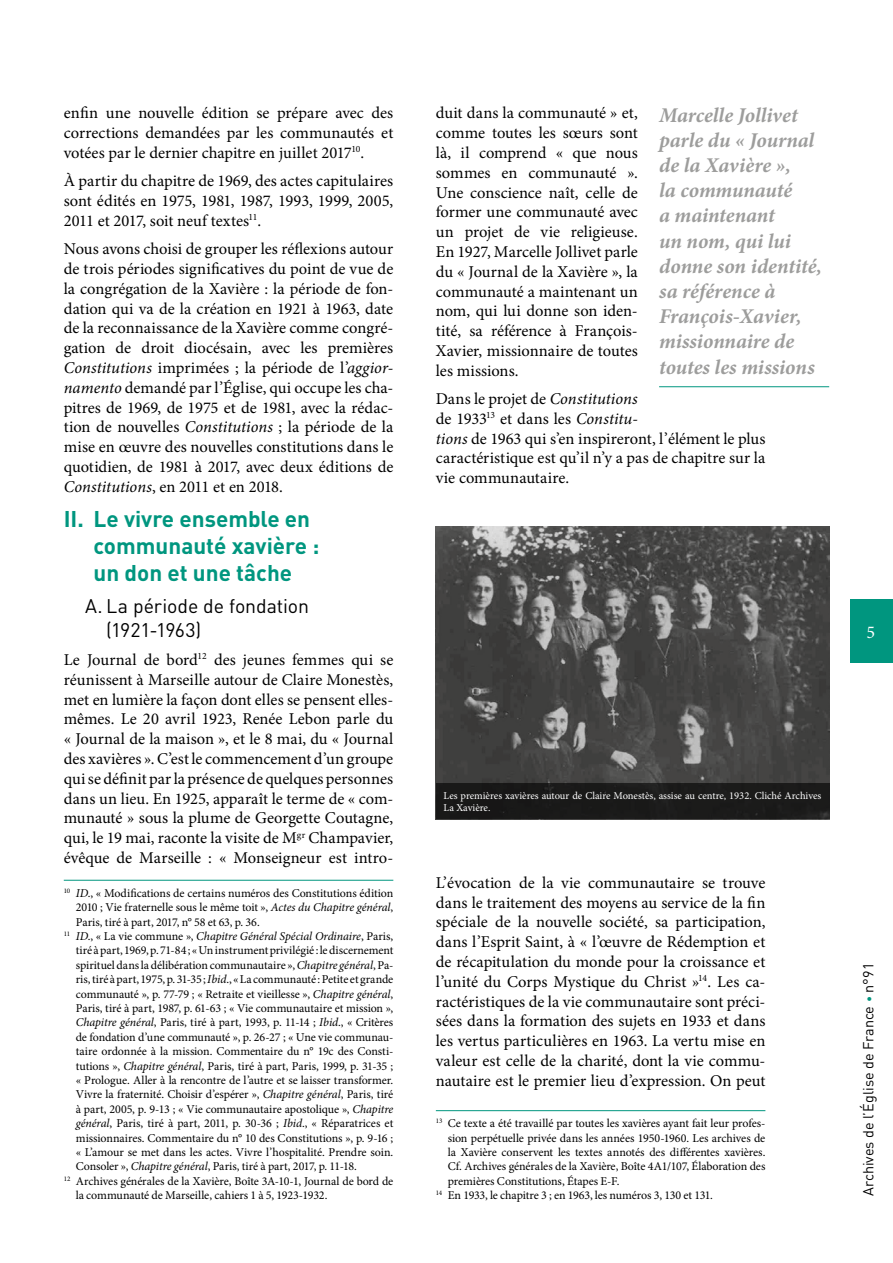
<style>
.page{position:relative;width:893px;height:1263px;background:#fff}
.page>*{position:absolute;margin:0;border:0;box-sizing:border-box;transform-origin:0 0}
.t1{font:700 22.5px/27px "DIN";color:#00967f}
.t2{font:italic 700 21px/25.2px "Minion Pro";letter-spacing:-.005em;color:#9d9d9c}
.t3{font:19.5px/23.4px "DIN";letter-spacing:-.005em;color:#000}
.t4{font:18px "Minion Pro";color:#fff}
.t5{font:16.5px/19.8px "Minion Pro";letter-spacing:-.005em;color:#000;text-align:justify}
.t6{font:14.4px "DIN";color:#000}
.t7{font:12px "Minion Pro";letter-spacing:-.01em;color:#000}
.t8{font:italic 12px "Minion Pro";letter-spacing:-.005em;color:#000}
.t9{font:10.5px/12.6px "Minion Pro";color:#fff}
.s1{font-style:italic}
.s2{font-style:normal}
.s3{font-weight:500;font-size:12px;color:#00967f}
</style>
<div class="page">
<div style="left:850px;top:600px;width:43px;height:63px;background:#00967f"></div>
<hr style="left:64px;top:880px;width:329px;height:1px;background:#00967f">
<hr style="left:436px;top:1110px;width:329px;height:1px;background:#00967f">
<hr style="left:659px;top:386px;width:170px;height:1px;background:#00967f">
<img style="left:436px;top:526px;width:393px;height:257px">
<div style="left:436px;top:783px;width:393px;height:36px;background:#1a1a1a"></div>
<p class="t5" style="left:64px;top:103px;width:331px">enfin une nouvelle édition se prépare avec des corrections demandées par les communautés et votées par le dernier chapitre en juillet 2017<sup>10</sup>.</p>
<p class="t5" style="left:64px;top:171px;width:331px">À partir du chapitre de 1969, des actes capitulaires sont édités en 1975, 1981, 1987, 1993, 1999, 2005, 2011 et 2017, soit neuf textes<sup>11</sup>.</p>
<p class="t5" style="left:64px;top:239px;width:331px">Nous avons choisi de grouper les réflexions autour de trois périodes significatives du point de vue de la congrégation de la Xavière : la période de fon&shy;dation qui va de la création en 1921 à 1963, date de la reconnaissance de la Xavière comme congré&shy;gation de droit diocésain, avec les premières <span class="s1">Constitutions</span> imprimées ; la période de l’<span class="s1">aggior&shy;namento</span> demandé par l’Église, qui occupe les cha&shy;pitres de 1969, de 1975 et de 1981, avec la rédac&shy;tion de nouvelles <span class="s1">Constitutions</span> ; la période de la mise en œuvre des nouvelles constitutions dans le quotidien, de 1981 à 2017, avec deux éditions de <span class="s1">Constitutions</span>, en 2011 et en 2018.</p>
<h1 class="t1" style="left:94px;top:505px;width:227px;text-indent:-30px">II. Le vivre ensemble en communauté xavière : un don et une tâche</h1>
<p class="t3" style="left:106px;top:594px;width:204px;text-indent:-21px">A. La période de fondation (1921-1963)</p>
<p class="t5" style="left:64px;top:650px;width:331px">Le Journal de bord<sup>12</sup> des jeunes femmes qui se réunissent à Marseille autour de Claire Monestès, met en lumière la façon dont elles se pensent elles&shy;mêmes. Le 20 avril 1923, Renée Lebon parle du « Journal de la maison », et le 8 mai, du « Journal des xavières ». C’est le commencement d’un groupe qui se définit par la présence de quelques personnes dans un lieu. En 1925, apparaît le terme de « com&shy;munauté » sous la plume de Georgette Coutagne, qui, le 19 mai, raconte la visite de M<sup>gr</sup> Champavier, évêque de Marseille : « Monseigneur est intro-</p>
<p class="t7" style="left:64px;top:885px;width:331px"><sup>10</sup> <span class="s1">ID</span>., « Modifications de certains numéros des Constitutions édition</p>
<p class="t7" style="left:76px;top:899px;width:319px">2010 ; Vie fraternelle sous le même toit », <span class="s1">Actes du Chapitre général</span>,</p>
<p class="t7" style="left:76px;top:914px;width:186px">Paris, tiré à part, 2017, n° 58 et 63, p. 36.</p>
<p class="t8" style="left:64px;top:928px;width:331px"><sup>11</sup> ID<span class="s2">., « La vie commune »,</span> Chapitre Général Spécial Ordinaire<span class="s2">, Paris,</span></p>
<p class="t7" style="left:76px;top:942px;width:319px">tiré à part, 1969, p. 71-84 ; « Un instrument privilégié : le discernement</p>
<p class="t7" style="left:76px;top:957px;width:319px">spirituel dans la délibération communautaire », <span class="s1">Chapitre général</span>, Pa-</p>
<p class="t7" style="left:76px;top:971px;width:319px">ris, tiré à part, 1975, p. 31-35 ; <span class="s1">Ibid</span>., « La communauté : Petite et grande</p>
<p class="t7" style="left:76px;top:986px;width:319px">communauté », p. 77-79 ; « Retraite et vieillesse », <span class="s1">Chapitre général</span>,</p>
<p class="t7" style="left:76px;top:1000px;width:319px">Paris, tiré à part, 1987, p. 61-63 ; « Vie communautaire et mission »,</p>
<p class="t7" style="left:76px;top:1014px;width:319px"><span class="s1">Chapitre général</span>, Paris, tiré à part, 1993, p. 11-14 ; <span class="s1">Ibid</span>., « Critères</p>
<p class="t7" style="left:76px;top:1029px;width:319px">de fondation d’une communauté », p. 26-27 ; « Une vie communau-</p>
<p class="t7" style="left:76px;top:1043px;width:319px">taire ordonnée à la mission. Commentaire du n° 19c des Consti-</p>
<p class="t7" style="left:76px;top:1058px;width:319px">tutions », <span class="s1">Chapitre général</span>, Paris, tiré à part, Paris, 1999, p. 31-35 ;</p>
<p class="t7" style="left:76px;top:1072px;width:319px">« Prologue. Aller à la rencontre de l’autre et se laisser transformer.</p>
<p class="t7" style="left:76px;top:1086px;width:319px">Vivre la fraternité. Choisir d’espérer », <span class="s1">Chapitre général</span>, Paris, tiré</p>
<p class="t7" style="left:76px;top:1101px;width:319px">à part, 2005, p. 9-13 ; « Vie communautaire apostolique », <span class="s1">Chapitre</span></p>
<p class="t7" style="left:76px;top:1115px;width:319px"><span class="s1">général</span>, Paris, tiré à part, 2011, p. 30-36 ; <span class="s1">Ibid</span>., « Réparatrices et</p>
<p class="t7" style="left:76px;top:1130px;width:319px">missionnaires. Commentaire du n° 10 des Constitutions », p. 9-16 ;</p>
<p class="t7" style="left:76px;top:1144px;width:319px">« L’amour se met dans les actes. Vivre l’hospitalité. Prendre soin.</p>
<p class="t7" style="left:76px;top:1158px;width:283px">Consoler », <span class="s1">Chapitre général</span>, Paris, tiré à part, 2017, p. 11-18.</p>
<p class="t7" style="left:64px;top:1173px;width:331px"><sup>12</sup> Archives générales de la Xavière, Boîte 3A-10-1, Journal de bord de</p>
<p class="t7" style="left:76px;top:1187px;width:253px">la communauté de Marseille, cahiers 1 à 5, 1923-1932.</p>
<p class="t5" style="left:436px;top:103px;width:203px">duit dans la communauté » et, comme toutes les sœurs sont là, il comprend « que nous sommes en communauté ».<br>Une conscience naît, celle de former une communauté avec un projet de vie religieuse.<br>En 1927, Marcelle Jollivet parle du « Journal de la Xavière », la communauté a maintenant un nom, qui lui donne son iden&shy;tité, sa référence à François-Xavier, missionnaire de toutes les missions.</p>
<p class="t5" style="left:436px;top:389px;width:331px;text-align:left">Dans le projet de <span class="s1">Constitutions<br></span>de 1933<sup>13</sup> et dans les <span class="s1">Constitu-<br>tions</span> de 1963 qui s’en inspireront, l’élément le plus caractéristique est qu’il n’y a pas de chapitre sur la vie communautaire.</p>
<p class="t2" style="left:659px;top:102px;width:164px">Marcelle Jollivet parle du « Journal de la Xavière »,<br>la communauté<br>a maintenant<br>un nom, qui lui donne son identité, sa référence à<br>François-Xavier, missionnaire de toutes les missions</p>
<p class="t4" style="left:866px;top:620px;width:10px">5</p>
<p class="t9" style="left:444px;top:789px;width:379px">Les premières xavières autour de Claire Monestès, assise au centre, 1932. Cliché Archives<br>La Xavière.</p>
<p class="t5" style="left:436px;top:873px;width:331px">L’évocation de la vie communautaire se trouve dans le traitement des moyens au service de la fin spéciale de la nouvelle société, sa participation, dans l’Esprit Saint, à « l’œuvre de Rédemption et de récapitulation du monde pour la croissance et l’unité du Corps Mystique du Christ »<sup>14</sup>. Les ca&shy;ractéristiques de la vie communautaire sont préci&shy;sées dans la formation des sujets en 1933 et dans les vertus particulières en 1963. La vertu mise en valeur est celle de la charité, dont la vie commu&shy;nautaire est le premier lieu d’expression. On peut</p>
<p class="t7" style="left:436px;top:1115px;width:331px"><sup>13</sup> Ce texte a été travaillé par toutes les xavières ayant fait leur profes-</p>
<p class="t7" style="left:448px;top:1130px;width:319px">sion perpétuelle privée dans les années 1950-1960. Les archives de</p>
<p class="t7" style="left:448px;top:1144px;width:319px">la Xavière conservent les textes annotés des différentes xavières.</p>
<p class="t7" style="left:448px;top:1158px;width:319px">Cf. Archives générales de la Xavière, Boîte 4A1/107, Élaboration des</p>
<p class="t7" style="left:448px;top:1173px;width:173px">premières Constitutions, Étapes E-F.</p>
<p class="t7" style="left:436px;top:1187px;width:279px"><sup>14</sup> En 1933, le chapitre 3 ; en 1963, les numéros 3, 130 et 131.</p>
<p class="t6" style="left:859px;top:1196px;width:234px;rotate:-90deg">Archives de l’Église de France <span class="s3">•</span> n°91</p>
</div>
